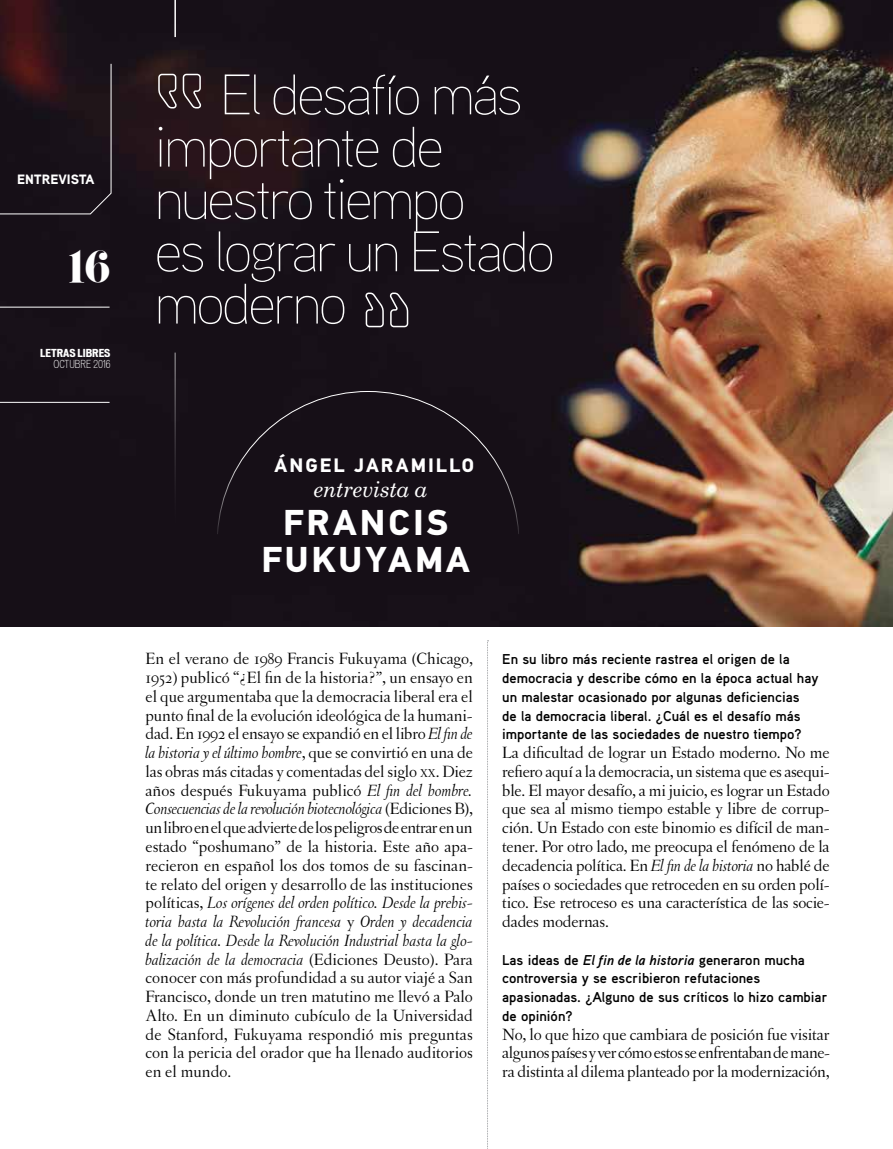
<style>
.page{position:relative;width:893px;height:1149px;background:#fff}
.page>*{position:absolute;margin:0;border:0;box-sizing:border-box;transform-origin:0 0}
.t1{font:100 57px/52.2px "Aaux Next";letter-spacing:-.04em;color:#fff}
.t2{font:39px "Eloquent JF";color:#fff}
.t3{font:700 36px/37.3px "PF Din Text Pro";letter-spacing:.085em;color:#fff;text-align:center}
.t4{font:italic 22.05px "Century Schoolbook Pro";letter-spacing:-.02em;color:#fff}
.t5{font:700 19.5px "PF Din Text Pro";letter-spacing:.105em;color:#fff}
.t6{font:17.25px/18.8px "Letras Oldstyle";letter-spacing:-.01em;color:#000;text-align:justify}
.t7{font:700 14.25px/18.8px "Aaux Pro";color:#000}
.t8{font:900 13.5px "Aaux Pro";color:#fff}
.t9{font:700 expanded 10.5px "Vonnes";color:#fff}
.t10{font:300 condensed 10.5px "Vonnes";color:#fff}
.s1{font-style:italic}
.s2{font-size:12.15px}
</style>
<div class="page">
<img style="left:0;top:0;width:893px;height:626px">
<hr style="left:0;top:402px;width:110px;height:1px;background:#fff">
<hr style="left:0;top:307px;width:110px;height:1px;background:#fff">
<svg style="left:0;top:63px;width:111px;height:151px;background:#1e131a"></svg>
<svg style="left:365px;top:292px;width:44px;height:36px;background:#403b41"></svg>
<svg style="left:157px;top:73px;width:45px;height:36px;background:#4d3f41"></svg>
<div style="left:217px;top:390px;width:302px;height:237px;background:#160f17"></div>
<hr style="left:174px;top:0;width:2px;height:37px;background:#fff">
<hr style="left:174px;top:352px;width:2px;height:274px;background:#fff">
<svg style="left:487px;top:640px;width:2px;height:509px"></svg>
<p class="t8" style="left:17px;top:170px;width:79px">ENTREVISTA</p>
<h2 class="t2" style="left:68px;top:240px;width:44px">16</h2>
<p class="t9" style="left:40px;top:346px;width:72px">LETRAS LIBRES</p>
<p class="t10" style="left:54px;top:357px;width:58px">OCTUBRE 2016</p>
<h1 class="t1" style="left:155px;top:66px;width:401px;text-indent:66px">El desafío más importante de nuestro tiempo<br>es lograr un Estado moderno</h1>
<p class="t5" style="left:275px;top:453px;width:201px">ÁNGEL JARAMILLO</p>
<p class="t4" style="left:313px;top:475px;width:115px">entrevista a</p>
<h3 class="t3" style="left:261px;top:504px;width:210px">FRANCIS<br>FUKUYAMA</h3>
<p class="t6" style="left:146px;top:649px;width:329px">En el verano de 1989 Francis Fukuyama (Chicago, 1952) publicó “¿El fin de la historia?”, un ensayo en el que argumentaba que la democracia liberal era el punto final de la evolución ideológica de la humani&shy;dad. En 1992 el ensayo se expandió en el libro <span class="s1">El fin de la historia y el último hombre</span>, que se convirtió en una de las obras más citadas y comentadas del siglo <span class="s2">xx</span>. Diez años después Fukuyama publicó <span class="s1">El fin del hombre.<br>Consecuencias de la revolución biotecnológica</span> (Ediciones B), un libro en el que advierte de los peligros de entrar en un estado “poshumano” de la historia. Este año apa&shy;recieron en español los dos tomos de su fascinan&shy;te relato del origen y desarrollo de las instituciones políticas, <span class="s1">Los orígenes del orden político. Desde la prehis&shy;toria hasta la Revolución francesa</span> y <span class="s1">Orden y decadencia de la política. Desde la Revolución Industrial hasta la glo&shy;balización de la democracia</span> (Ediciones Deusto). Para conocer con más profundidad a su autor viajé a San Francisco, donde un tren matutino me llevó a Palo Alto. En un diminuto cubículo de la Universidad de Stanford, Fukuyama respondió mis preguntas con la pericia del orador que ha llenado auditorios en el mundo.</p>
<p class="t7" style="left:502px;top:649px;width:318px">En su libro más reciente rastrea el origen de la democracia y describe cómo en la época actual hay un malestar ocasionado por algunas deficiencias<br>de la democracia liberal. ¿Cuál es el desafío más importante de las sociedades de nuestro tiempo?</p>
<p class="t6" style="left:502px;top:743px;width:329px">La dificultad de lograr un Estado moderno. No me refiero aquí a la democracia, un sistema que es asequi&shy;ble. El mayor desafío, a mi juicio, es lograr un Estado que sea al mismo tiempo estable y libre de corrup&shy;ción. Un Estado con este binomio es difícil de man&shy;tener. Por otro lado, me preocupa el fenómeno de la decadencia política. En <span class="s1">El fin de la historia</span> no hablé de países o sociedades que retroceden en su orden polí&shy;tico. Ese retroceso es una característica de las socie&shy;dades modernas.</p>
<p class="t7" style="left:502px;top:949px;width:327px">Las ideas de <span class="s1">El fin de la historia</span> generaron mucha controversia y se escribieron refutaciones apasionadas. ¿Alguno de sus críticos lo hizo cambiar de opinión?</p>
<p class="t6" style="left:502px;top:1024px;width:329px">No, lo que hizo que cambiara de posición fue visitar algunos países y ver cómo estos se enfrentaban de mane&shy;ra distinta al dilema planteado por la modernización,</p>
</div>
